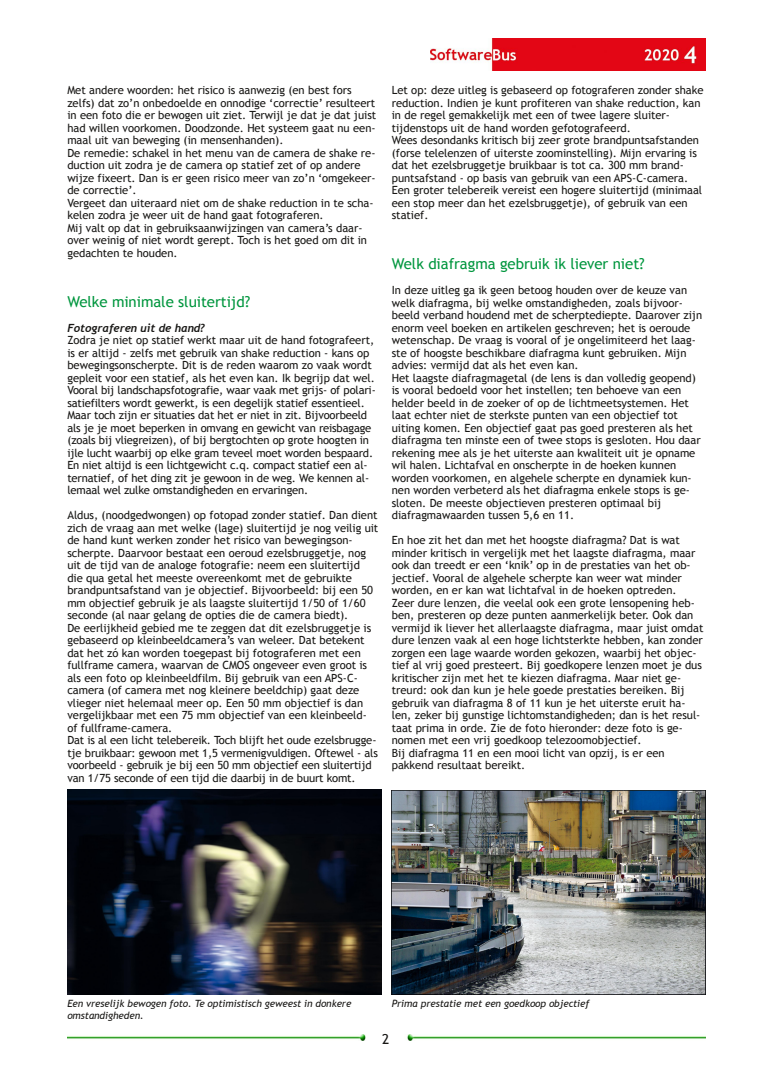
<style>
.page{position:relative;width:773px;height:1081px;background:#fff}
.page>*{position:absolute;margin:0;border:0;box-sizing:border-box;transform-origin:0 0}
.t1{font:15px "Trebuchet MS";letter-spacing:-.005em;color:#00963e}
.t2{font:13.75px "Trebuchet MS";color:#181715}
.t3{font:11.25px/12.5px "Trebuchet MS";letter-spacing:-.005em;color:#181715}
.t4{font:italic 700 11.25px "Trebuchet";letter-spacing:-.005em;color:#181715}
.t5{font:italic 10px/12.5px "Trebuchet MS";letter-spacing:-.005em;color:#181715}
</style>
<div class="page">
<img style="left:431px;top:39px;width:274px;height:32px">
<img style="left:67px;top:1035px;width:299px;height:5px">
<img style="left:407px;top:1035px;width:298px;height:5px">
<img style="left:67px;top:789px;width:314px;height:205px">
<img style="left:392px;top:790px;width:313px;height:204px">
<p class="t3" style="left:67px;top:84px;width:310px">Met andere woorden: het risico is aanwezig (en best fors zelfs) dat zo’n onbedoelde en onnodige ‘correctie’ resulteert in een foto die er bewogen uit ziet. Terwijl je dat je dat juist had willen voorkomen. Doodzonde. Het systeem gaat nu een‐ maal uit van beweging (in mensenhanden).<br>De remedie: schakel in het menu van de camera de shake re‐ duction uit zodra je de camera op statief zet of op andere wijze fixeert. Dan is er geen risico meer van zo’n ‘omgekeer‐ de correctie’.<br>Vergeet dan uiteraard niet om de shake reduction in te scha‐ kelen zodra je weer uit de hand gaat fotograferen.<br>Mij valt op dat in gebruiksaanwijzingen van camera’s daar‐ over weinig of niet wordt gerept. Toch is het goed om dit in gedachten te houden.</p>
<h1 class="t1" style="left:67px;top:293px;width:184px">Welke minimale sluitertijd?</h1>
<p class="t4" style="left:67px;top:321px;width:139px">Fotograferen uit de hand?</p>
<p class="t3" style="left:67px;top:334px;width:310px">Zodra je niet op statief werkt maar uit de hand fotografeert, is er altijd ‐ zelfs met gebruik van shake reduction ‐ kans op bewegingsonscherpte. Dit is de reden waarom zo vaak wordt gepleit voor een statief, als het even kan. Ik begrijp dat wel.<br>Vooral bij landschapsfotografie, waar vaak met grijs‐ of polari‐ satiefilters wordt gewerkt, is een degelijk statief essentieel.<br>Maar toch zijn er situaties dat het er niet in zit. Bijvoorbeeld als je je moet beperken in omvang en gewicht van reisbagage (zoals bij vliegreizen), of bij bergtochten op grote hoogten in ijle lucht waarbij op elke gram teveel moet worden bespaard.<br>En niet altijd is een lichtgewicht c.q. compact statief een al‐ ternatief, of het ding zit je gewoon in de weg. We kennen al‐ lemaal wel zulke omstandigheden en ervaringen.</p>
<p class="t3" style="left:67px;top:509px;width:312px">Aldus, (noodgedwongen) op fotopad zonder statief. Dan dient zich de vraag aan met welke (lage) sluitertijd je nog veilig uit de hand kunt werken zonder het risico van bewegingson‐ scherpte. Daarvoor bestaat een oeroud ezelsbruggetje, nog uit de tijd van de analoge fotografie: neem een sluitertijd<br>die qua getal het meeste overeenkomt met de gebruikte brandpuntsafstand van je objectief. Bijvoorbeeld: bij een 50 mm objectief gebruik je als laagste sluitertijd 1/50 of 1/60 seconde (al naar gelang de opties die de camera biedt).<br>De eerlijkheid gebied me te zeggen dat dit ezelsbruggetje is gebaseerd op kleinbeeldcamera’s van weleer. Dat betekent dat het zó kan worden toegepast bij fotograferen met een fullframe camera, waarvan de CMOS ongeveer even groot is als een foto op kleinbeeldfilm. Bij gebruik van een APS‐C‐ camera (of camera met nog kleinere beeldchip) gaat deze vlieger niet helemaal meer op. Een 50 mm objectief is dan vergelijkbaar met een 75 mm objectief van een kleinbeeld‐ of fullframe‐camera.<br>Dat is al een licht telebereik. Toch blijft het oude ezelsbrugge‐ tje bruikbaar: gewoon met 1,5 vermenigvuldigen. Oftewel ‐ als voorbeeld ‐ gebruik je bij een 50 mm objectief een sluitertijd van 1/75 seconde of een tijd die daarbij in de buurt komt.</p>
<p class="t3" style="left:392px;top:84px;width:313px">Let op: deze uitleg is gebaseerd op fotograferen zonder shake reduction. Indien je kunt profiteren van shake reduction, kan in de regel gemakkelijk met een of twee lagere sluiter‐ tijdenstops uit de hand worden gefotografeerd.<br>Wees desondanks kritisch bij zeer grote brandpuntsafstanden (forse telelenzen of uiterste zoominstelling). Mijn ervaring is dat het ezelsbruggetje bruikbaar is tot ca. 300 mm brand‐ puntsafstand ‐ op basis van gebruik van een APS‐C‐camera.<br>Een groter telebereik vereist een hogere sluitertijd (minimaal een stop meer dan het ezelsbruggetje), of gebruik van een statief.</p>
<h1 class="t1" style="left:392px;top:255px;width:254px">Welk diafragma gebruik ik liever niet?</h1>
<p class="t3" style="left:392px;top:284px;width:312px">In deze uitleg ga ik geen betoog houden over de keuze van welk diafragma, bij welke omstandigheden, zoals bijvoor‐ beeld verband houdend met de scherptediepte. Daarover zijn enorm veel boeken en artikelen geschreven; het is oeroude wetenschap. De vraag is vooral of je ongelimiteerd het laag‐ ste of hoogste beschikbare diafragma kunt gebruiken. Mijn advies: vermijd dat als het even kan.<br>Het laagste diafragmagetal (de lens is dan volledig geopend) is vooral bedoeld voor het instellen; ten behoeve van een helder beeld in de zoeker of op de lichtmeetsystemen. Het laat echter niet de sterkste punten van een objectief tot uiting komen. Een objectief gaat pas goed presteren als het diafragma ten minste een of twee stops is gesloten. Hou daar rekening mee als je het uiterste aan kwaliteit uit je opname wil halen. Lichtafval en onscherpte in de hoeken kunnen worden voorkomen, en algehele scherpte en dynamiek kun‐ nen worden verbeterd als het diafragma enkele stops is ge‐ sloten. De meeste objectieven presteren optimaal bij diafragmawaarden tussen 5,6 en 11.</p>
<p class="t3" style="left:392px;top:534px;width:313px">En hoe zit het dan met het hoogste diafragma? Dat is wat minder kritisch in vergelijk met het laagste diafragma, maar ook dan treedt er een ‘knik’ op in de prestaties van het ob‐ jectief. Vooral de algehele scherpte kan weer wat minder worden, en er kan wat lichtafval in de hoeken optreden.<br>Zeer dure lenzen, die veelal ook een grote lensopening heb‐ ben, presteren op deze punten aanmerkelijk beter. Ook dan vermijd ik liever het allerlaagste diafragma, maar juist omdat dure lenzen vaak al een hoge lichtsterkte hebben, kan zonder zorgen een lage waarde worden gekozen, waarbij het objec‐ tief al vrij goed presteert. Bij goedkopere lenzen moet je dus kritischer zijn met het te kiezen diafragma. Maar niet ge‐ treurd: ook dan kun je hele goede prestaties bereiken. Bij gebruik van diafragma 8 of 11 kun je het uiterste eruit ha‐ len, zeker bij gunstige lichtomstandigheden; dan is het resul‐ taat prima in orde. Zie de foto hieronder: deze foto is ge‐ nomen met een vrij goedkoop telezoomobjectief.<br>Bij diafragma 11 en een mooi licht van opzij, is er een pakkend resultaat bereikt.</p>
<p class="t5" style="left:67px;top:997px;width:285px">Een vreselijk bewogen foto. Te optimistisch geweest in donkere omstandigheden.</p>
<p class="t5" style="left:392px;top:997px;width:199px">Prima prestatie met een goedkoop objectief</p>
<p class="t2" style="left:382px;top:1031px;width:9px">2</p>
</div>
